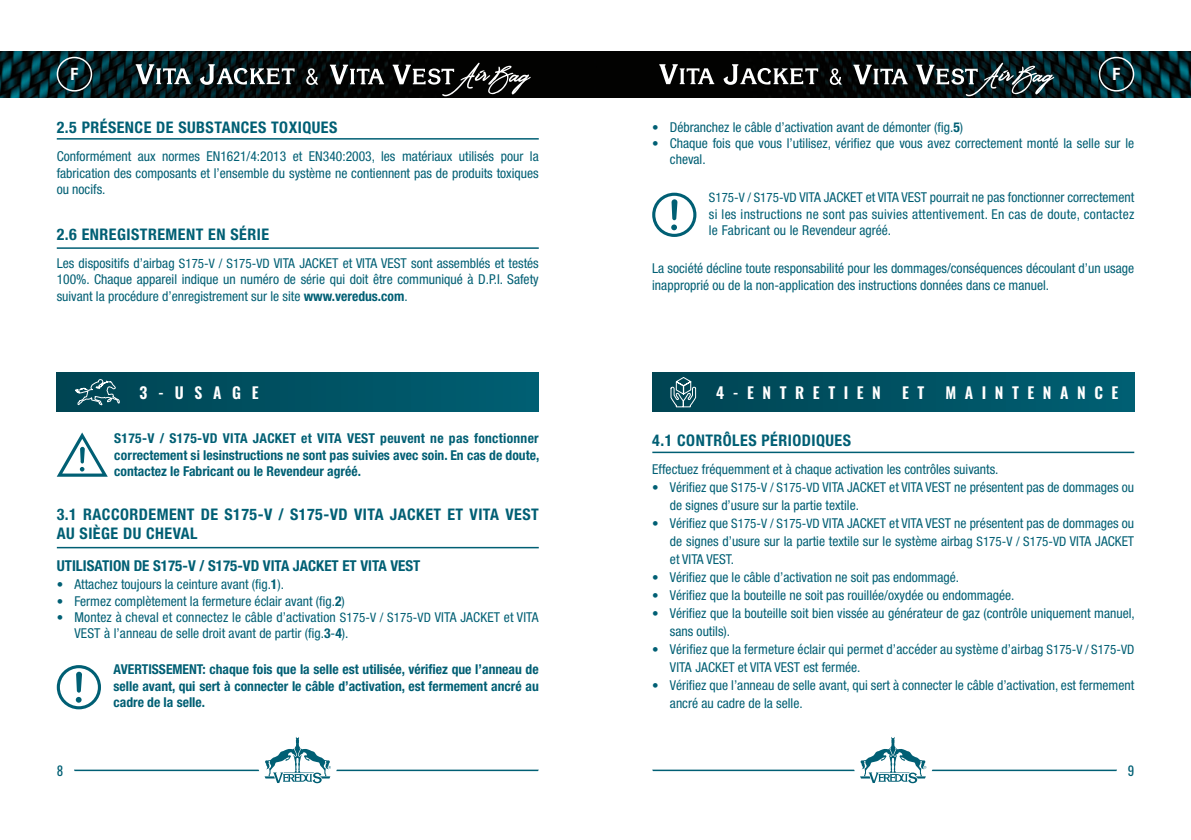
<style>
.page{position:relative;width:1191px;height:840px;background:#fff}
.page>*{position:absolute;margin:0;border:0;box-sizing:border-box;transform-origin:0 0}
.t1{font:700 condensed 17px "Helvetica Neue LT Std";color:#fff}
.t2{font:700 condensed 16px "Helvetica Neue LT Std";letter-spacing:.03em;color:#005f74}
.t3{font:600 15.6px "Oswald";letter-spacing:.55em;color:#fff}
.t4{font:700 condensed 15px "Helvetica Neue LT Std";color:#005f74}
.t5{font:condensed 13.6px/16.4px "Helvetica Neue LT Std";color:#005f74}
.t6{font:700 condensed 13.6px/16.4px "Helvetica Neue LT Std";color:#005f74;text-align:justify}
.t7{font:13px "Oswald";color:#005f74}
.s1{font-size:13px}
.s2{font-weight:700}
</style>
<div class="page">
<img style="left:595px;top:52px;width:596px;height:45px">
<img style="left:0;top:52px;width:595px;height:45px">
<div style="left:57px;top:57px;width:35px;height:34px;border:2px solid #fff;border-radius:50%"></div>
<div style="left:1098px;top:57px;width:36px;height:34px;border:2px solid #fff;border-radius:50%"></div>
<svg style="left:860px;top:737px;width:66px;height:45px"></svg>
<hr style="left:652px;top:769px;width:202px;height:1px;background:#005f74">
<svg style="left:264px;top:737px;width:67px;height:45px"></svg>
<hr style="left:336px;top:769px;width:202px;height:1px;background:#005f74">
<hr style="left:74px;top:769px;width:185px;height:1px;background:#005f74">
<hr style="left:932px;top:769px;width:184px;height:1px;background:#005f74">
<svg style="left:136px;top:64px;width:55px;height:20px"></svg>
<svg style="left:200px;top:64px;width:95px;height:21px"></svg>
<svg style="left:330px;top:65px;width:54px;height:19px"></svg>
<svg style="left:393px;top:63px;width:137px;height:33px;background:#343434"></svg>
<svg style="left:306px;top:68px;width:12px;height:17px"></svg>
<svg style="left:659px;top:64px;width:55px;height:20px"></svg>
<svg style="left:723px;top:64px;width:95px;height:21px"></svg>
<svg style="left:853px;top:65px;width:54px;height:19px"></svg>
<svg style="left:916px;top:63px;width:138px;height:33px;background:#364345"></svg>
<svg style="left:829px;top:68px;width:13px;height:17px"></svg>
<hr style="left:57px;top:247px;width:482px;height:2px;background:#005f74">
<div style="left:57px;top:372px;width:482px;height:39px;background:linear-gradient(to right,#004452,#005f73)"></div>
<svg style="left:75px;top:378px;width:45px;height:27px"></svg>
<svg style="left:57px;top:432px;width:51px;height:44px"></svg>
<hr style="left:57px;top:546px;width:482px;height:2px;background:#005f74">
<svg style="left:76px;top:671px;width:6px;height:31px"></svg>
<div style="left:57px;top:664px;width:44px;height:45px;border:3px solid #005f74;border-radius:50%"></div>
<svg style="left:671px;top:199px;width:6px;height:31px"></svg>
<div style="left:652px;top:192px;width:44px;height:45px;border:3px solid #005f74;border-radius:50%"></div>
<div style="left:652px;top:372px;width:482px;height:39px;background:linear-gradient(to right,#004452,#005f72)"></div>
<svg style="left:670px;top:376px;width:26px;height:31px"></svg>
<hr style="left:652px;top:451px;width:482px;height:2px;background:#005f74">
<hr style="left:57px;top:138px;width:482px;height:1px;background:#005f74">
<p class="t1" style="left:70px;top:63px;width:9px">F</p>
<p class="t1" style="left:1112px;top:63px;width:9px">F</p>
<p class="t2" style="left:57px;top:118px;width:282px">2.5 PRÉSENCE DE SUBSTANCES TOXIQUES</p>
<p class="t5" style="left:57px;top:148px;width:483px;text-align:justify">Conformément aux normes EN1621/4:2013 et EN340:2003, les matériaux utilisés pour la fabrication des composants et l’ensemble du système ne contiennent pas de produits toxiques ou nocifs.</p>
<p class="t2" style="left:57px;top:224px;width:214px">2.6 ENREGISTREMENT EN SÉRIE</p>
<p class="t5" style="left:57px;top:255px;width:483px;text-align:justify">Les dispositifs d’airbag <span class="s1">S175-V / S175-VD</span> VITA JACKET et VITA VEST sont assemblés et testés 100%. Chaque appareil indique un numéro de série qui doit être communiqué à D.P.I. Safety suivant la procédure d’enregistrement sur le site <span class="s2">www.veredus.com</span>.</p>
<p class="t3" style="left:139px;top:384px;width:121px">3-USAGE</p>
<p class="t6" style="left:114px;top:430px;width:426px">S175-V / S175-VD VITA JACKET et VITA VEST peuvent ne pas fonctionner correctement si lesinstructions ne sont pas suivies avec soin. En cas de doute, contactez le Fabricant ou le Revendeur agréé.</p>
<p class="t2" style="left:57px;top:504px;width:483px">3.1 RACCORDEMENT DE S175-V / S175-VD VITA JACKET ET VITA VEST</p>
<p class="t2" style="left:57px;top:523px;width:142px">AU SIÈGE DU CHEVAL</p>
<p class="t4" style="left:57px;top:556px;width:365px">UTILISATION DE S175-V / S175-VD VITA JACKET ET VITA VEST</p>
<p class="t5" style="left:57px;top:576px;width:229px"><span class="s1">•</span> Attachez toujours la ceinture avant (fig.<span class="s2">1</span>).</p>
<p class="t5" style="left:57px;top:592px;width:289px"><span class="s1">•</span> Fermez complètement la fermeture éclair avant (fig.<span class="s2">2</span>)</p>
<p class="t5" style="left:74px;top:608px;width:466px;text-indent:-18px"><span class="s1">•</span> Montez à cheval et connectez le câble d’activation <span class="s1">S175-V / S175-VD</span> VITA JACKET et VITA<br>VEST à l’anneau de selle droit avant de partir (fig.<span class="s2">3</span>-<span class="s2">4</span>).</p>
<p class="t6" style="left:113px;top:660px;width:427px">AVERTISSEMENT: chaque fois que la selle est utilisée, vérifiez que l’anneau de selle avant, qui sert à connecter le câble d’activation, est fermement ancré au cadre de la selle.</p>
<p class="t5" style="left:652px;top:119px;width:312px"><span class="s1">•</span> Débranchez le câble d’activation avant de démonter (fig.<span class="s2">5</span>)</p>
<p class="t5" style="left:670px;top:135px;width:466px;text-indent:-18px"><span class="s1">•</span> Chaque fois que vous l’utilisez, vérifiez que vous avez correctement monté la selle sur le cheval.</p>
<p class="t5" style="left:709px;top:189px;width:427px;text-align:justify"><span class="s1">S175-V / S175-VD</span> VITA JACKET et VITA VEST pourrait ne pas fonctionner correctement si les instructions ne sont pas suivies attentivement. En cas de doute, contactez le Fabricant ou le Revendeur agréé.</p>
<p class="t5" style="left:652px;top:260px;width:483px">La société décline toute responsabilité pour les dommages/conséquences découlant d’un usage inapproprié ou de la non-application des instructions données dans ce manuel.</p>
<p class="t3" style="left:716px;top:384px;width:166px">4-ENTRETIEN</p>
<p class="t3" style="left:902px;top:384px;width:24px">E T</p>
<p class="t3" style="left:945px;top:384px;width:175px">MAINTENANCE</p>
<p class="t2" style="left:652px;top:430px;width:200px">4.1 CONTRÔLES PÉRIODIQUES</p>
<p class="t5" style="left:652px;top:460px;width:348px">Effectuez fréquemment et à chaque activation les contrôles suivants.</p>
<p class="t5" style="left:670px;top:477px;width:466px;line-height:18px;text-indent:-18px"><span class="s1">•</span> Vérifiez que <span class="s1">S175-V / S175-VD</span> VITA JACKET et VITA VEST ne présentent pas de dommages ou de signes d’usure sur la partie textile.</p>
<p class="t5" style="left:670px;top:513px;width:466px;line-height:18px;text-align:justify;text-indent:-18px"><span class="s1">•</span> Vérifiez que <span class="s1">S175-V / S175-VD</span> VITA JACKET et VITA VEST ne présentent pas de dommages ou de signes d’usure sur la partie textile sur le système airbag <span class="s1">S175-V / S175-VD</span> VITA JACKET et VITA VEST.</p>
<p class="t5" style="left:652px;top:568px;width:308px"><span class="s1">•</span> Vérifiez que le câble d’activation ne soit pas endommagé.</p>
<p class="t5" style="left:652px;top:586px;width:364px"><span class="s1">•</span> Vérifiez que la bouteille ne soit pas rouillée/oxydée ou endommagée.</p>
<p class="t5" style="left:670px;top:603px;width:466px;line-height:18px;text-indent:-18px"><span class="s1">•</span> Vérifiez que la bouteille soit bien vissée au générateur de gaz (contrôle uniquement manuel, sans outils).</p>
<p class="t5" style="left:670px;top:639px;width:466px;line-height:18px;text-indent:-18px"><span class="s1">•</span> Vérifiez que la fermeture éclair qui permet d’accéder au système d’airbag <span class="s1">S175-V / S175-VD<br></span>VITA JACKET et VITA VEST est fermée.</p>
<p class="t5" style="left:670px;top:675px;width:466px;line-height:18px;text-indent:-18px"><span class="s1">•</span> Vérifiez que l’anneau de selle avant, qui sert à connecter le câble d’activation, est fermement ancré au cadre de la selle.</p>
<p class="t7" style="left:57px;top:758px;width:8px">8</p>
<p class="t7" style="left:1127px;top:758px;width:8px">9</p>
</div>
